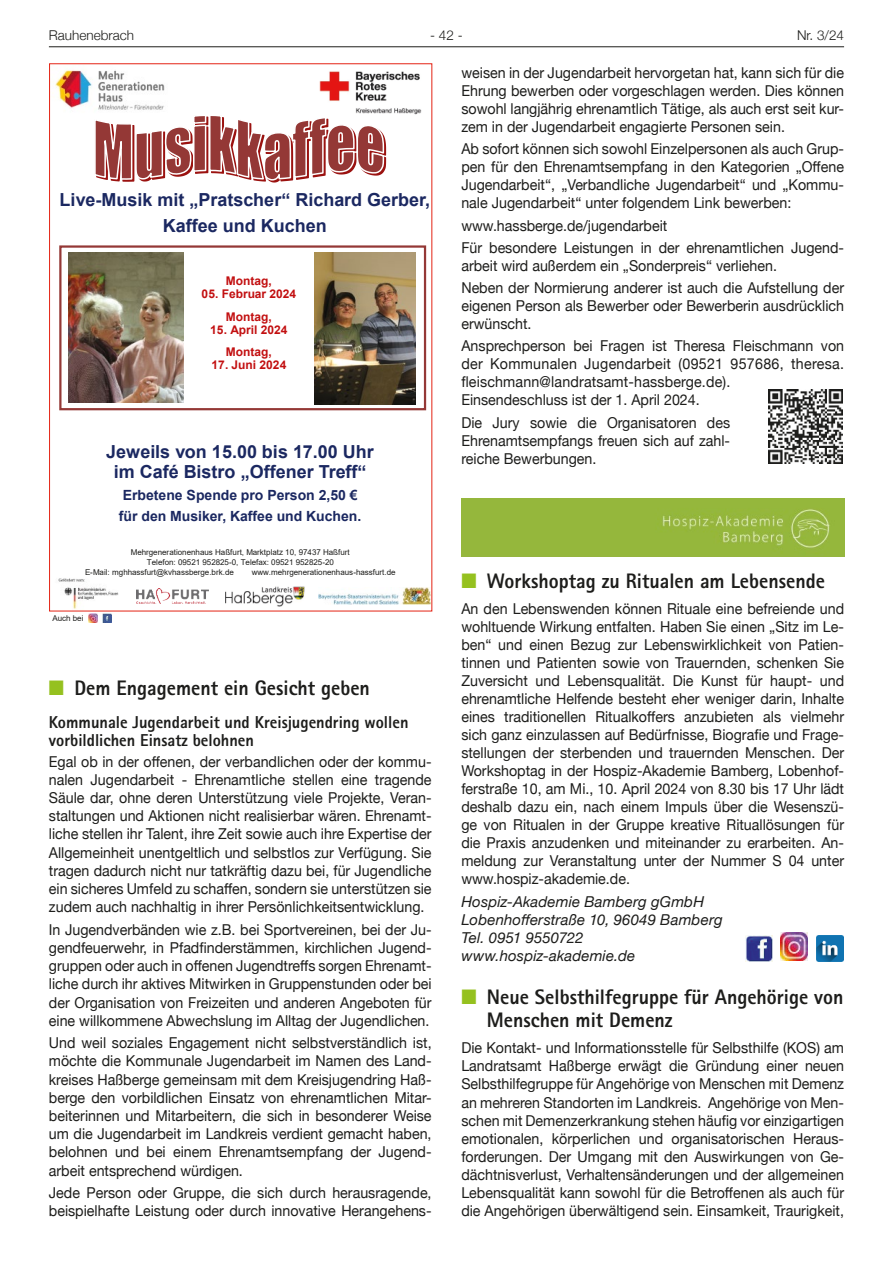
<style>
.page{position:relative;width:893px;height:1263px;background:#fff}
.page>*{position:absolute;margin:0;border:0;box-sizing:border-box;transform-origin:0 0}
.t1{font:800 21px/22.5px "Rotis Sans Serif Std";color:#1d1d1b;scale:.95 1}
.t2{font:700 18px/25.5px "Arial";color:#1b2861;text-align:center}
.t3{font:800 17.25px/18.1px "Rotis Sans Serif Std";color:#1d1d1b;scale:.95 1}
.t4{font:15px/18px "Helvetica Neue";color:#1d1d1b;text-align:justify;scale:.95 1}
.t5{font:italic 15px/18px "Helvetica Neue";letter-spacing:.01em;color:#1d1d1b}
.t6{font:700 14.1px "Arial";color:#1b2861}
.t7{font:700 13.95px "Arial";color:#1b2861}
.t8{font:300 13.5px "Helvetica Neue";color:#1d1d1b}
.t9{font:700 12px/22.8px "Arial";color:#c20f10;text-align:center}
.t10{font:8.1px "Arial";letter-spacing:-.005em;color:#1d1d1b}
.s1{color:#95c11f}
</style>
<div class="page">
<hr style="left:49px;top:46px;width:795px;height:1px;background:#1d1d1b">
<img style="left:50px;top:578px;width:77px;height:36px">
<img style="left:318px;top:587px;width:112px;height:18px">
<img style="left:137px;top:588px;width:71px;height:15px">
<img style="left:224px;top:586px;width:81px;height:26px">
<svg style="left:89px;top:613px;width:22px;height:10px"></svg>
<img style="left:317px;top:63px;width:110px;height:52px">
<img style="left:55px;top:70px;width:110px;height:40px">
<svg style="left:95px;top:114px;width:291px;height:69px"></svg>
<div style="left:59px;top:245px;width:367px;height:165px;border:2px solid #943836"></div>
<img style="left:69px;top:253px;width:115px;height:150px">
<img style="left:314px;top:252px;width:102px;height:153px">
<img style="left:461px;top:499px;width:383px;height:58px">
<img style="left:746px;top:935px;width:26px;height:27px">
<img style="left:780px;top:933px;width:28px;height:27px">
<img style="left:817px;top:935px;width:26px;height:27px">
<img style="left:769px;top:390px;width:74px;height:74px">
<p class="t8" style="left:49px;top:25px;width:87px">Rauhenebrach</p>
<p class="t8" style="left:430px;top:25px;width:34px">- 42 -</p>
<p class="t8" style="left:797px;top:25px;width:49px">Nr. 3/24</p>
<p class="t2" style="left:60px;top:187px;width:372px">Live-Musik mit „Pratscher“ Richard Gerber,<br>Kaffee und Kuchen</p>
<p class="t9" style="left:226px;top:269px;width:47px">Montag,</p>
<p class="t9" style="left:202px;top:282px;width:96px">05. Februar 2024<br>Montag,</p>
<p class="t9" style="left:210px;top:318px;width:79px">15. April 2024<br>Montag,</p>
<p class="t9" style="left:212px;top:354px;width:76px">17. Juni 2024</p>
<p class="t2" style="left:106px;top:442px;width:269px;line-height:19.5px">Jeweils von 15.00 bis 17.00 Uhr im Café Bistro „Offener Treff“</p>
<p class="t6" style="left:123px;top:485px;width:236px">Erbetene Spende pro Person 2,50 €</p>
<p class="t7" style="left:119px;top:506px;width:244px">für den Musiker, Kaffee und Kuchen.</p>
<p class="t10" style="left:131px;top:547px;width:220px">Mehrgenerationenhaus Haßfurt, Marktplatz 10, 97437 Haßfurt</p>
<p class="t10" style="left:147px;top:557px;width:189px">Telefon: 09521 952825-0, Telefax: 09521 952825-20</p>
<p class="t10" style="left:85px;top:566px;width:150px">E-Mail: mghhassfurt@kvhassberge.brk.de</p>
<p class="t10" style="left:252px;top:566px;width:145px">www.mehrgenerationenhaus-hassfurt.de</p>
<p class="t10" style="left:52px;top:613px;width:33px">Auch bei</p>
<h1 class="t1" style="left:49px;top:676px;width:339px"><span class="s1">■</span> Dem Engagement ein Gesicht geben</h1>
<p class="t3" style="left:49px;top:713px;width:380px">Kommunale Jugendarbeit und Kreisjugendring wollen vorbildlichen Einsatz belohnen</p>
<p class="t4" style="left:49px;top:753px;width:404px">Egal ob in der offenen, der verbandlichen oder der kommu&shy;nalen Jugendarbeit - Ehrenamtliche stellen eine tragende Säule dar, ohne deren Unterstützung viele Projekte, Veran&shy;staltungen und Aktionen nicht realisierbar wären. Ehrenamt&shy;liche stellen ihr Talent, ihre Zeit sowie auch ihre Expertise der Allgemeinheit unentgeltlich und selbstlos zur Verfügung. Sie tragen dadurch nicht nur tatkräftig dazu bei, für Jugendliche ein sicheres Umfeld zu schaffen, sondern sie unterstützen sie zudem auch nachhaltig in ihrer Persönlichkeitsentwicklung.</p>
<p class="t4" style="left:49px;top:921px;width:404px">In Jugendverbänden wie z.B. bei Sportvereinen, bei der Ju&shy;gendfeuerwehr, in Pfadfinderstämmen, kirchlichen Jugend&shy;gruppen oder auch in offenen Jugendtreffs sorgen Ehrenamt&shy;liche durch ihr aktives Mitwirken in Gruppenstunden oder bei der Organisation von Freizeiten und anderen Angeboten für eine willkommene Abwechslung im Alltag der Jugendlichen.</p>
<p class="t4" style="left:49px;top:1035px;width:404px">Und weil soziales Engagement nicht selbstverständlich ist, möchte die Kommunale Jugendarbeit im Namen des Land&shy;kreises Haßberge gemeinsam mit dem Kreisjugendring Haß&shy;berge den vorbildlichen Einsatz von ehrenamtlichen Mitar&shy;beiterinnen und Mitarbeitern, die sich in besonderer Weise um die Jugendarbeit im Landkreis verdient gemacht haben, belohnen und bei einem Ehrenamtsempfang der Jugend&shy;arbeit entsprechend würdigen.</p>
<p class="t4" style="left:49px;top:1184px;width:404px">Jede Person oder Gruppe, die sich durch herausragende, beispielhafte Leistung oder durch innovative Herangehens-</p>
<p class="t4" style="left:461px;top:65px;width:404px">weisen in der Jugendarbeit hervorgetan hat, kann sich für die Ehrung bewerben oder vorgeschlagen werden. Dies können sowohl langjährig ehrenamtlich Tätige, als auch erst seit kur&shy;zem in der Jugendarbeit engagierte Personen sein.</p>
<p class="t4" style="left:461px;top:141px;width:404px">Ab sofort können sich sowohl Einzelpersonen als auch Grup&shy;pen für den Ehrenamtsempfang in den Kategorien „Offene Jugendarbeit“, „Verbandliche Jugendarbeit“ und „Kommu&shy;nale Jugendarbeit“ unter folgendem Link bewerben:</p>
<p class="t4" style="left:461px;top:215px;width:404px;line-height:22.2px">www.hassberge.de/jugendarbeit<br>Für besondere Leistungen in der ehrenamtlichen Jugend-</p>
<p class="t4" style="left:461px;top:255px;width:404px;line-height:22.2px">arbeit wird außerdem ein „Sonderpreis“ verliehen.<br>Neben der Normierung anderer ist auch die Aufstellung der</p>
<p class="t4" style="left:461px;top:298px;width:404px">eigenen Person als Bewerber oder Bewerberin ausdrücklich erwünscht.</p>
<p class="t4" style="left:461px;top:338px;width:404px;text-align:left">Ansprechperson bei Fragen ist Theresa Fleischmann von der Kommunalen Jugendarbeit (09521 957686, theresa. fleischmann@landratsamt-hassberge.de).<br>Einsendeschluss ist der 1. April 2024.</p>
<p class="t4" style="left:461px;top:414px;width:284px">Die Jury sowie die Organisatoren des Ehrenamtsempfangs freuen sich auf zahl&shy;reiche Bewerbungen.</p>
<h1 class="t1" style="left:461px;top:569px;width:384px"><span class="s1">■</span> Workshoptag zu Ritualen am Lebensende</h1>
<p class="t4" style="left:461px;top:601px;width:404px">An den Lebenswenden können Rituale eine befreiende und wohltuende Wirkung entfalten. Haben Sie einen „Sitz im Le&shy;ben“ und einen Bezug zur Lebenswirklichkeit von Patien&shy;tinnen und Patienten sowie von Trauernden, schenken Sie Zuversicht und Lebensqualität. Die Kunst für haupt- und ehrenamtliche Helfende besteht eher weniger darin, Inhalte eines traditionellen Ritualkoffers anzubieten als vielmehr sich ganz einzulassen auf Bedürfnisse, Biografie und Frage&shy;stellungen der sterbenden und trauernden Menschen. Der Workshoptag in der Hospiz-Akademie Bamberg, Lobenhof&shy;ferstraße 10, am Mi., 10. April 2024 von 8.30 bis 17 Uhr lädt deshalb dazu ein, nach einem Impuls über die Wesenszü&shy;ge von Ritualen in der Gruppe kreative Rituallösungen für die Praxis anzudenken und miteinander zu erarbeiten. An&shy;meldung zur Veranstaltung unter der Nummer S 04 unter www.hospiz-akademie.de.</p>
<p class="t5" style="left:461px;top:893px;width:263px">Hospiz-Akademie Bamberg gGmbH<br>Lobenhofferstraße 10, 96049 Bamberg<br>Tel. 0951 9550722 www.hospiz-akademie.de</p>
<h1 class="t1" style="left:487px;top:986px;width:377px;text-indent:-26px"><span class="s1">■</span> Neue Selbsthilfegruppe für Angehörige von<br>Menschen mit Demenz</h1>
<p class="t4" style="left:461px;top:1040px;width:404px">Die Kontakt- und Informationsstelle für Selbsthilfe (KOS) am Landratsamt Haßberge erwägt die Gründung einer neuen Selbsthilfegruppe für Angehörige von Menschen mit Demenz an mehreren Standorten im Landkreis. Angehörige von Men&shy;schen mit Demenzerkrankung stehen häufig vor einzigartigen emotionalen, körperlichen und organisatorischen Heraus&shy;forderungen. Der Umgang mit den Auswirkungen von Ge&shy;dächtnisverlust, Verhaltensänderungen und der allgemeinen Lebensqualität kann sowohl für die Betroffenen als auch für die Angehörigen überwältigend sein. Einsamkeit, Traurigkeit,</p>
</div>
